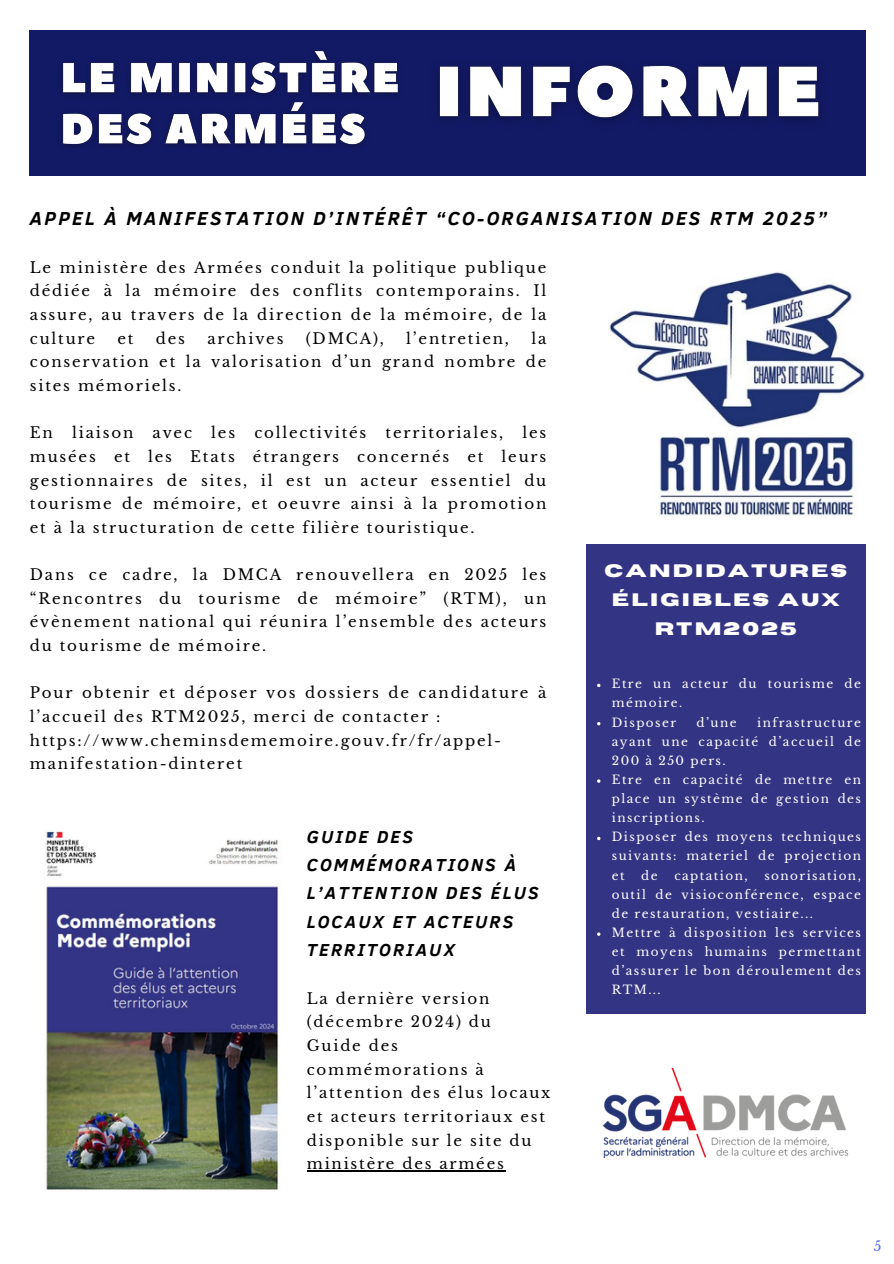
<style>
.page{position:relative;width:894px;height:1264px;background:#fff}
.page>*{position:absolute;margin:0;border:0;box-sizing:border-box;transform-origin:0 0}
.t1{font:italic 700 19.35px "Clear Sans";letter-spacing:.12em;color:#000}
.t2{font:700 18px/29.2px "Horizon";letter-spacing:.12em;color:#fff;text-align:center}
.t3{font:italic 700 17.85px/28.2px "Clear Sans";letter-spacing:.12em;color:#000}
.t4{font:15px/23.7px "Libre Baskerville";letter-spacing:.12em;color:#000;text-align:justify}
.t5{font:13.5px "Libre Baskerville";color:#5271ff}
.t6{font:12px/19.2px "Libre Baskerville";letter-spacing:.12em;color:#fff;text-align:justify}
</style>
<div class="page">
<img style="left:46px;top:831px;width:232px;height:359px">
<hr style="left:307px;top:1170px;width:179px;height:1px;background:#000">
<svg style="left:486px;top:1170px;width:19px;height:1px"></svg>
<div style="left:29px;top:31px;width:836px;height:145px;background:#131a65"></div>
<img style="left:61px;top:51px;width:338px;height:96px">
<img style="left:437px;top:65px;width:383px;height:57px">
<img style="left:609px;top:272px;width:256px;height:244px">
<div style="left:585px;top:545px;width:280px;height:468px;background:#343484"></div>
<img style="left:603px;top:1067px;width:246px;height:92px">
<h5 class="t1" style="left:30px;top:204px;width:798px">APPEL À MANIFESTATION D’INTÉRÊT “CO-ORGANISATION DES RTM 2025”</h5>
<h5 class="t4" style="left:30px;top:256px;width:518px">Le ministère des Armées conduit la politique publique dédiée à la mémoire des conflits contemporains. Il assure, au travers de la direction de la mémoire, de la culture</h5>
<h5 class="t4" style="left:117px;top:326px;width:18px">et</h5>
<h5 class="t4" style="left:156px;top:326px;width:31px">des</h5>
<h5 class="t4" style="left:207px;top:326px;width:78px">archives</h5>
<h5 class="t4" style="left:306px;top:326px;width:80px">(DMCA),</h5>
<h5 class="t4" style="left:406px;top:326px;width:104px">l’entretien,</h5>
<h5 class="t4" style="left:30px;top:326px;width:518px;text-indent:501px">la conservation et la valorisation d’un grand nombre de sites mémoriels.</h5>
<h5 class="t4" style="left:30px;top:421px;width:25px">En</h5>
<h5 class="t4" style="left:72px;top:421px;width:63px">liaison</h5>
<h5 class="t4" style="left:152px;top:421px;width:41px">avec</h5>
<h5 class="t4" style="left:211px;top:421px;width:25px">les</h5>
<h5 class="t4" style="left:254px;top:421px;width:113px">collectivités</h5>
<h5 class="t4" style="left:385px;top:421px;width:119px">territoriales,</h5>
<h5 class="t4" style="left:30px;top:421px;width:518px;text-indent:492px">les musées et les Etats étrangers concernés et leurs gestionnaires de sites, il est un acteur essentiel du tourisme de mémoire, et oeuvre ainsi à la promotion et à la structuration de cette filière touristique.</h5>
<p class="t4" style="left:30px;top:563px;width:518px">Dans ce cadre, la DMCA renouvellera en 2025 les “Rencontres du tourisme de mémoire” (RTM), un évènement national qui réunira l’ensemble des acteurs du tourisme de mémoire.</p>
<h3 class="t4" style="left:30px;top:681px;width:518px;text-align:left">Pour obtenir et déposer vos dossiers de candidature à l’accueil des RTM2025, merci de contacter : https://www.cheminsdememoire.gouv.fr/fr/appel&shy;manifestation-dinteret</h3>
<h5 class="t2" style="left:604px;top:556px;width:244px">CANDIDATURES<br>ÉLIGIBLES AUX<br>RTM2025</h5>
<p class="t6" style="left:611px;top:674px;width:250px">Etre un acteur du tourisme de mémoire.</p>
<h4 class="t6" style="left:611px;top:712px;width:66px">Disposer</h4>
<h4 class="t6" style="left:696px;top:712px;width:42px">d’une</h4>
<h4 class="t6" style="left:611px;top:712px;width:250px;text-indent:145px">infrastructure ayant une capacité d’accueil de 200 à 250 pers.</h4>
<p class="t6" style="left:611px;top:770px;width:250px">Etre en capacité de mettre en place un système de gestion des inscriptions.</p>
<p class="t6" style="left:611px;top:827px;width:250px">Disposer des moyens techniques suivants: materiel de projection et</p>
<h3 class="t3" style="left:307px;top:821px;width:233px">GUIDE DES<br>COMMÉMORATIONS À<br>L’ATTENTION DES ÉLUS<br>LOCAUX ET ACTEURS<br>TERRITORIAUX</h3>
<h5 class="t4" style="left:307px;top:986px;width:245px;text-align:left">La dernière version (décembre 2024) du<br>Guide des commémorations à l’attention des élus locaux et acteurs territoriaux est disponible sur le site du ministère des armées</h5>
<p class="t6" style="left:641px;top:865px;width:18px">de</p>
<p class="t6" style="left:674px;top:865px;width:75px">captation,</p>
<p class="t6" style="left:611px;top:865px;width:250px;text-indent:152px">sonorisation, outil de visioconférence, espace de restauration, vestiaire...</p>
<p class="t6" style="left:611px;top:923px;width:250px">Mettre à disposition les services et moyens humains permettant d’assurer le bon déroulement des RTM...</p>
<p class="t5" style="left:873px;top:1237px;width:9px">5</p>
</div>
